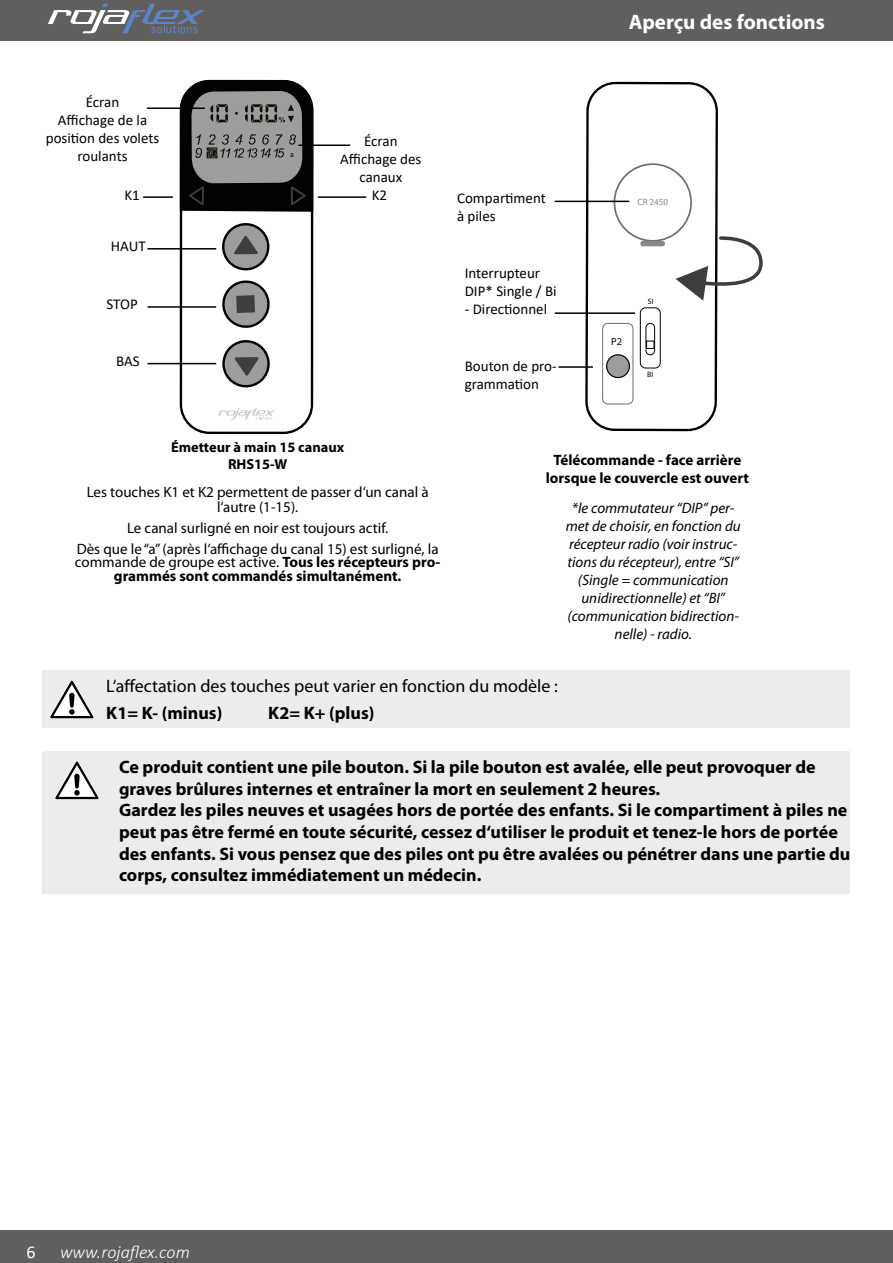
<style>
.page{position:relative;width:893px;height:1263px;background:#fff}
.page>*{position:absolute;margin:0;border:0;box-sizing:border-box;transform-origin:0 0}
.t1{font:700 21px "Myriad Pro";color:#fff}
.t2{font:700 18px/21.6px "Myriad Pro";color:#000}
.t3{font:18px "Myriad Pro";color:#000}
.t4{font:italic 300 18px "Calibri";color:#fff}
.t5{font:18px "Calibri";color:#fff}
.t6{font:italic 15px/18px "Myriad Pro";color:#000;text-align:center}
.t7{font:15px/18px "Calibri";color:#000}
.t8{font:15px/15px "Myriad Pro";color:#000;text-align:center}
.t9{font:700 15px/18px "Myriad Pro";color:#000;text-align:center}
.t10{font:700 14.4px/16.8px "Myriad Pro";color:#000;text-align:center}
.t11{font:10.35px "Myriad Pro";color:#000}
.t12{font:9.15px "Myriad Pro";color:#878787}
.t13{font:7.8px "Myriad Pro";color:#000}
.s1{font-weight:400}
</style>
<div class="page">
<div style="left:180px;top:80px;width:133px;height:354px;border:2px solid #020203;border-radius:29px"></div>
<svg style="left:222px;top:280px;width:48px;height:48px"></svg>
<svg style="left:222px;top:223px;width:48px;height:48px"></svg>
<svg style="left:222px;top:340px;width:48px;height:48px"></svg>
<svg style="left:218px;top:408px;width:57px;height:12px"></svg>
<svg style="left:584px;top:81px;width:134px;height:351px"></svg>
<svg style="left:606px;top:354px;width:25px;height:24px"></svg>
<svg style="left:676px;top:235px;width:85px;height:66px"></svg>
<div style="left:602px;top:323px;width:31px;height:81px;border:1px solid #706f6f;border-radius:5px"></div>
<div style="left:640px;top:307px;width:21px;height:61px;border:1px solid #000;border-radius:5px"></div>
<div style="left:645px;top:323px;width:10px;height:32px;border:1px solid #000;border-radius:4px"></div>
<div style="left:646px;top:341px;width:8px;height:8px;border:1px solid #000"></div>
<div style="left:614px;top:163px;width:78px;height:79px;border:2px solid #706f6f;border-radius:50%"></div>
<div style="left:640px;top:241px;width:25px;height:5px;background:#878787;border-radius:3px"></div>
<hr style="left:148px;top:248px;width:68px;height:2px;background:#000">
<hr style="left:143px;top:196px;width:30px;height:2px;background:#000">
<hr style="left:298px;top:144px;width:52px;height:2px;background:#000">
<hr style="left:318px;top:196px;width:48px;height:2px;background:#000">
<hr style="left:555px;top:201px;width:74px;height:1px;background:#000">
<hr style="left:555px;top:312px;width:80px;height:2px;background:#000">
<hr style="left:558px;top:366px;width:35px;height:2px;background:#000">
<hr style="left:148px;top:306px;width:68px;height:2px;background:#000">
<hr style="left:148px;top:363px;width:68px;height:1px;background:#000">
<hr style="left:147px;top:107px;width:58px;height:2px;background:#000">
<svg style="left:179px;top:79px;width:135px;height:134px;background:#595a5a"></svg>
<div style="left:43px;top:670px;width:807px;height:58px;background:#ececed"></div>
<svg style="left:50px;top:680px;width:44px;height:39px"></svg>
<div style="left:43px;top:751px;width:807px;height:143px;background:#ececed"></div>
<svg style="left:55px;top:761px;width:44px;height:39px"></svg>
<div style="left:0;top:0;width:893px;height:41px;background:#605f5e"></div>
<div style="left:0;top:1230px;width:893px;height:33px;background:#605f5e"></div>
<svg style="left:48px;top:4px;width:157px;height:29px"></svg>
<p class="t7" style="left:46px;top:92px;width:115px;text-align:center">Écran<br>Affichage de la position des volets roulants</p>
<p class="t13" style="left:290px;top:150px;width:5px">a</p>
<p class="t7" style="left:340px;top:132px;width:83px;text-align:center">Écran<br>Affichage des canaux</p>
<p class="t7" style="left:124px;top:185px;width:17px">K1</p>
<p class="t7" style="left:372px;top:185px;width:17px">K2</p>
<p class="t7" style="left:457px;top:189px;width:90px">Compartiment à piles</p>
<p class="t7" style="left:111px;top:237px;width:36px">HAUT</p>
<p class="t7" style="left:107px;top:294px;width:33px">STOP</p>
<p class="t7" style="left:116px;top:352px;width:25px">BAS</p>
<p class="t7" style="left:465px;top:264px;width:93px">Interrupteur<br>DIP* Single / Bi</p>
<p class="t7" style="left:465px;top:300px;width:84px">- Directionnel</p>
<p class="t7" style="left:465px;top:356px;width:94px">Bouton de pro&shy;grammation</p>
<p class="t1" style="left:629px;top:10px;width:198px">Aperçu des fonctions</p>
<p class="t12" style="left:637px;top:196px;width:32px">CR 2450</p>
<p class="t11" style="left:611px;top:336px;width:12px">P2</p>
<p class="t13" style="left:648px;top:297px;width:7px">SI</p>
<p class="t13" style="left:647px;top:370px;width:8px">BI</p>
<p class="t10" style="left:171px;top:439px;width:175px">Émetteur à main 15 canaux<br>RHS15-W</p>
<p class="t8" style="left:87px;top:484px;width:343px">Les touches K1 et K2 permettent de passer d‘un canal à l‘autre (1-15).</p>
<p class="t8" style="left:77px;top:519px;width:363px;line-height:20.2px">Le canal surligné en noir est toujours actif.<br>Dès que le “a” (après l‘affichage du canal 15) est surligné, la</p>
<p class="t9" style="left:75px;top:556px;width:367px;line-height:13.5px"><span class="s1">commande de groupe est active.</span> Tous les récepteurs pro&shy;grammés sont commandés simultanément.</p>
<p class="t9" style="left:546px;top:451px;width:205px">Télécommande - face arrière lorsque le couvercle est ouvert</p>
<p class="t6" style="left:566px;top:500px;width:177px">*le commutateur “DIP” per&shy;met de choisir, en fonction du récepteur radio (voir instruc&shy;tions du récepteur), entre “SI” (Single = communication unidirectionnelle) et “BI” (communication bidirection&shy;nelle) - radio.</p>
<p class="t3" style="left:106px;top:676px;width:453px">L‘affectation des touches peut varier en fonction du modèle :</p>
<p class="t2" style="left:106px;top:703px;width:118px">K1= K- (minus)</p>
<p class="t2" style="left:268px;top:703px;width:108px">K2= K+ (plus)</p>
<p class="t2" style="left:119px;top:757px;width:733px">Ce produit contient une pile bouton. Si la pile bouton est avalée, elle peut provoquer de graves brûlures internes et entraîner la mort en seulement 2 heures.<br>Gardez les piles neuves et usagées hors de portée des enfants. Si le compartiment à piles ne peut pas être fermé en toute sécurité, cessez d‘utiliser le produit et tenez-le hors de portée des enfants. Si vous pensez que des piles ont pu être avalées ou pénétrer dans une partie du corps, consultez immédiatement un médecin.</p>
<p class="t5" style="left:27px;top:1239px;width:11px">6</p>
<p class="t4" style="left:60px;top:1241px;width:131px">www.rojaflex.com</p>
</div>
